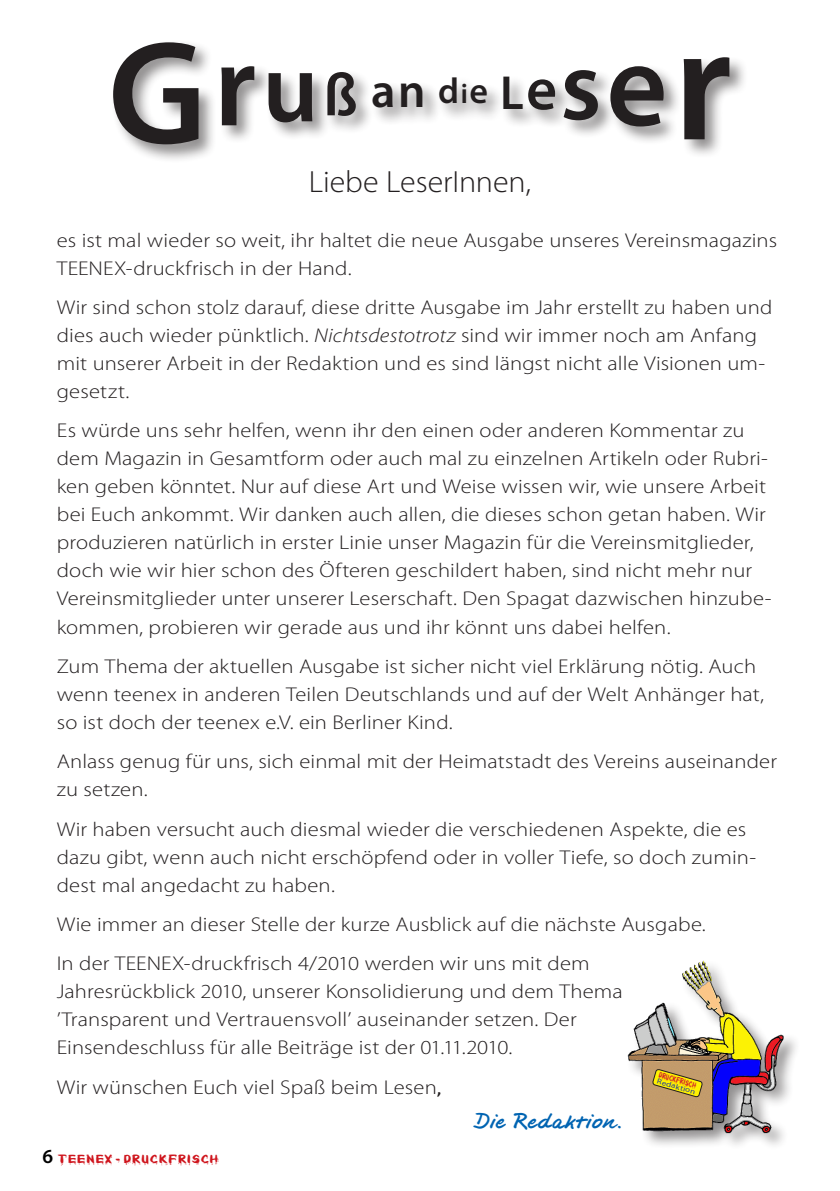
<style>
.page{position:relative;width:840px;height:1191px;background:#fff}
.page>*{position:absolute;margin:0;border:0;box-sizing:border-box;transform-origin:0 0}
.t1{font:600 48px "Myriad Pro";color:#231f20}
.t2{font:300 30.8px "Myriad Pro";letter-spacing:-.005em;color:#231f20;scale:1.04 1}
.t3{font:23px "HW Jesco 3";letter-spacing:.01em;color:#0164b2;scale:1.04 1}
.t4{font:300 20px/28px "Myriad Pro";letter-spacing:.005em;color:#231f20;scale:1.13 1}
.t5{font:12px "Mephisto";letter-spacing:.07em;color:#cf151d;scale:1.5 1}
.t6{font:8px "Mephisto";color:#d1232a}
.t7{font:7.4px "Myriad Pro";color:#223f99;scale:1.22 1}
.s1{font-size:148.2px}
.s2{font-size:118.6px}
.s3{font-size:98.8px}
.s4{font-size:60px}
.s5{font-size:36px}
.s6{font-size:28px}
.s7{font-size:164.6px}
.s8{font-style:italic}
.s9{font-family:"HW Jesco 3";font-weight:400}
.s10{font-family:"Myriad Pro";font-weight:600;font-size:20px;color:#000}
</style>
<div class="page">
<div style="left:624px;top:957px;width:188px;height:205px;background:#231f20;opacity:.5"></div>
<img style="left:626px;top:959px;width:156px;height:175px">
<svg style="left:652px;top:1069px;width:50px;height:28px"></svg>
<div style="left:110px;top:39px;width:729px;height:230px;background:#231f20;opacity:.5"></div>
<h1 class="t1" style="left:108px;top:65px;width:625px"><span class="s1">G</span><span class="s2">r</span><span class="s3">u</span><span class="s4">ß</span> an <span class="s5">d</span><span class="s6">i</span><span class="s5">e</span> L<span class="s4">e</span><span class="s3">s</span><span class="s2">e</span><span class="s7">r</span></h1>
<h2 class="t2" style="left:308px;top:165px;width:215px">Liebe LeserInnen,</h2>
<p class="t4" style="left:57px;top:226px;width:638px">es ist mal wieder so weit, ihr haltet die neue Ausgabe unseres Vereinsmagazins<br>TEENEX-druckfrisch in der Hand.</p>
<p class="t4" style="left:57px;top:294px;width:634px">Wir sind schon stolz darauf, diese dritte Ausgabe im Jahr erstellt zu haben und dies auch wieder pünktlich. <span class="s8">Nichtsdestotrotz</span> sind wir immer noch am Anfang mit unserer Arbeit in der Redaktion und es sind längst nicht alle Visionen um&shy;gesetzt.</p>
<p class="t4" style="left:57px;top:417px;width:633px">Es würde uns sehr helfen, wenn ihr den einen oder anderen Kommentar zu dem Magazin in Gesamtform oder auch mal zu einzelnen Artikeln oder Rubri&shy;ken geben könntet. Nur auf diese Art und Weise wissen wir, wie unsere Arbeit bei Euch ankommt. Wir danken auch allen, die dieses schon getan haben. Wir produzieren natürlich in erster Linie unser Magazin für die Vereinsmitglieder, doch wie wir hier schon des Öfteren geschildert haben, sind nicht mehr nur Vereinsmitglieder unter unserer Leserschaft. Den Spagat dazwischen hinzube&shy;kommen, probieren wir gerade aus und ihr könnt uns dabei helfen.</p>
<p class="t4" style="left:57px;top:652px;width:627px">Zum Thema der aktuellen Ausgabe ist sicher nicht viel Erklärung nötig. Auch wenn teenex in anderen Teilen Deutschlands und auf der Welt Anhänger hat, so ist doch der teenex e.V. ein Berliner Kind.</p>
<p class="t4" style="left:57px;top:748px;width:638px">Anlass genug für uns, sich einmal mit der Heimatstadt des Vereins auseinander zu setzen.</p>
<p class="t4" style="left:57px;top:815px;width:620px">Wir haben versucht auch diesmal wieder die verschiedenen Aspekte, die es dazu gibt, wenn auch nicht erschöpfend oder in voller Tiefe, so doch zumin&shy;dest mal angedacht zu haben.</p>
<p class="t4" style="left:57px;top:905px;width:575px;line-height:39.4px">Wie immer an dieser Stelle der kurze Ausblick auf die nächste Ausgabe.<br>In der TEENEX-druckfrisch 4/2010 werden wir uns mit dem</p>
<p class="t4" style="left:57px;top:978px;width:502px">Jahresrückblick 2010, unserer Konsolidierung und dem Thema ’Transparent und Vertrauensvoll’ auseinander setzen. Der<br>Einsendeschluss für alle Beiträge ist der 01.11.2010.</p>
<p class="t4" style="left:57px;top:1073px;width:342px">Wir wünschen Euch viel Spaß beim Lesen<span class="s9">,</span></p>
<p class="t3" style="left:473px;top:1109px;width:144px">Die Redaktion.</p>
<p class="t6" style="left:659px;top:1070px;width:40px;rotate:16deg">DRUCKFRISCH</p>
<p class="t7" style="left:658px;top:1077px;width:34px;rotate:16deg">Redaktion</p>
<p class="t5" style="left:43px;top:1152px;width:118px"><span class="s10">6</span> TEENEX - DRUCKFRISCH</p>
</div>
